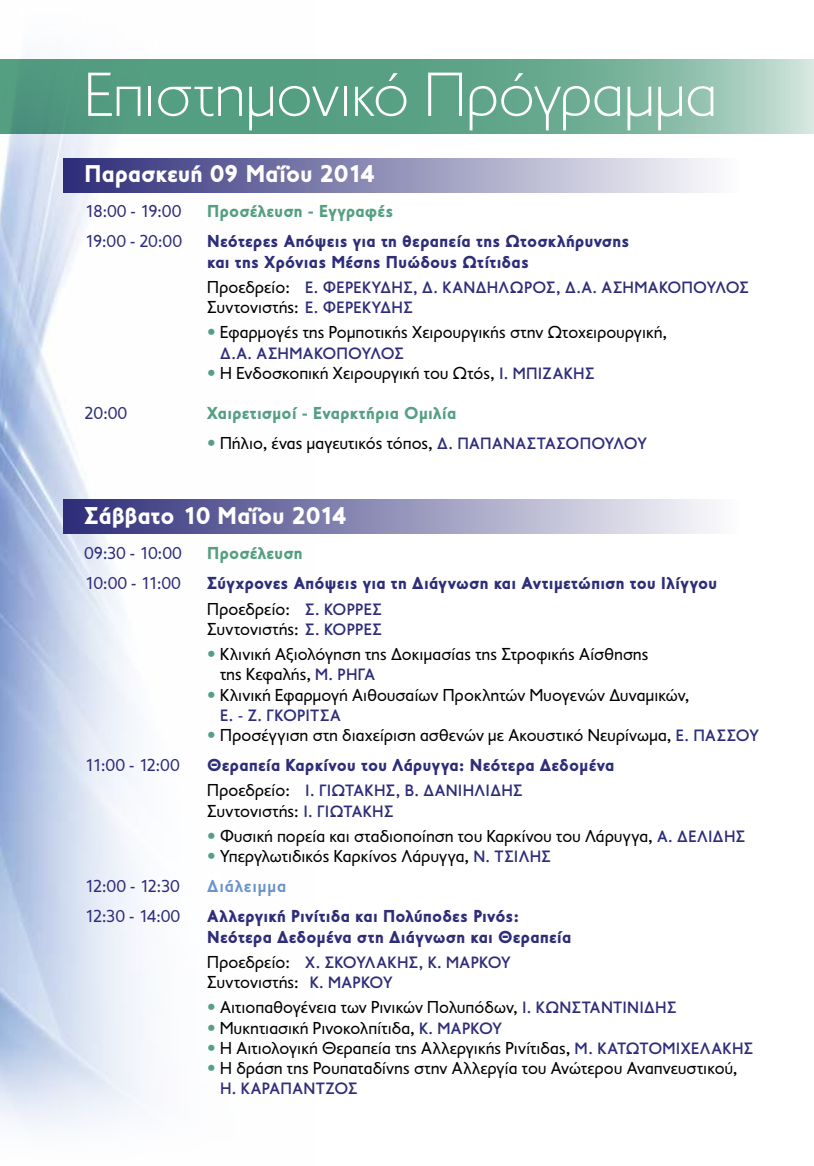
<style>
.page{position:relative;width:814px;height:1166px;background:#fff}
.page>*{position:absolute;margin:0;border:0;box-sizing:border-box;transform-origin:0 0}
.t1{font:100 63px "PF Transport";letter-spacing:-.005em;color:#fff}
.t2{font:900 24.5px "PF Transport";letter-spacing:.01em;color:#fff}
.t3{font:17.5px/20.3px "PF Transport";letter-spacing:.01em;color:#000}
.t4{font:900 17.5px/20.3px "PF Transport";letter-spacing:.02em;color:#2e2d79}
.t5{font:17.5px "PF Transport";letter-spacing:.01em;color:#2e2d79;scale:.95 1}
.t6{font:900 17.5px "PF Transport";letter-spacing:.015em;color:#559f82}
.t7{font:700 17.5px "PF Transport";letter-spacing:.05em;color:#6993cd}
.t8{font:500 16.62px "PF Transport";letter-spacing:.015em;color:#2e2d79}
.t9{font:500 16.62px "PF Transport";letter-spacing:-.01em;color:#2e2d79}
.s1{font-weight:400;font-size:17.5px;color:#000}
.s2{font-weight:500;font-size:16.62px;color:#2e2d79}
.s3{color:#559f82}
.s4{font-weight:400;color:#000}
.s5{font-weight:500;font-size:16.62px}
</style>
<div class="page">
<img style="left:1px;top:59px;width:336px;height:1070px">
<img style="left:0;top:59px;width:1px;height:1061px">
<svg style="left:0;top:60px;width:814px;height:74px;background:#6aaa91"></svg>
<div style="left:63px;top:158px;width:675px;height:35px;background:linear-gradient(to right,#2d2c78,#fdfdfd)"></div>
<div style="left:63px;top:499px;width:675px;height:34px;background:linear-gradient(to right,#2d2c78,#fdfdfd)"></div>
<h1 class="t1" style="left:85px;top:59px;width:634px">Επιστημονικό Πρόγραμμα</h1>
<h2 class="t2" style="left:85px;top:160px;width:291px">Παρασκευή 09 Μαΐου 2014</h2>
<p class="t5" style="left:85px;top:201px;width:103px">18:00 - 19:00</p>
<p class="t6" style="left:207px;top:201px;width:188px">Προσέλευση - Εγγραφές</p>
<p class="t5" style="left:85px;top:232px;width:104px">19:00 - 20:00</p>
<p class="t4" style="left:207px;top:231px;width:423px">Νεότερες Απόψεις για τη θεραπεία της Ωτοσκλήρυνσης και της Χρόνιας Μέσης Πυώδους Ωτίτιδας</p>
<p class="t8" style="left:207px;top:278px;width:543px"><span class="s1">Προεδρείο:</span> Ε. Φερεκυδης, Δ. Κανδηλωρος, Δ.Α. Ασημακοπουλος</p>
<p class="t3" style="left:207px;top:297px;width:207px">Συντονιστής: <span class="s2">Ε. Φερεκυδης</span></p>
<p class="t3" style="left:207px;top:322px;width:461px"><span class="s3">•</span> Εφαρμογές της Ρομποτικής Χειρουργικής στην Ωτοχειρουργική,</p>
<p class="t9" style="left:220px;top:343px;width:185px">Δ.Α. Ασημακοπουλος</p>
<p class="t3" style="left:207px;top:363px;width:389px"><span class="s3">•</span> Η Ενδοσκοπική Χειρουργική του Ωτός, <span class="s2">Ι. Μπιζακης</span></p>
<p class="t5" style="left:85px;top:403px;width:46px">20:00</p>
<p class="t6" style="left:207px;top:403px;width:250px">Χαιρετισμοί - Εναρκτήρια Ομιλία</p>
<p class="t3" style="left:207px;top:433px;width:263px"><span class="s3">•</span> Πήλιο, ένας μαγευτικός τόπος, <span class="s2">Δ. ΠΑΠΑΝΑΣ</span></p>
<p class="t8" style="left:536px;top:433px;width:22px">ΤΑΣΟΠΟ</p>
<p class="t8" style="left:605px;top:433px;width:21px">υΛΟΥ</p>
<h2 class="t2" style="left:85px;top:502px;width:263px">Σάββατο 10 Μαΐου 2014</h2>
<p class="t5" style="left:85px;top:543px;width:104px">09:30 - 10:00</p>
<p class="t6" style="left:207px;top:543px;width:97px">Προσέλευση</p>
<p class="t5" style="left:85px;top:573px;width:103px">10:00 - 11:00</p>
<p class="t4" style="left:207px;top:571px;width:511px;line-height:25.2px">Σύγχρονες Απόψεις για τη Διάγνωση και Αντιμετώπιση του Ιλίγγου<br><span class="s4">Προεδρείο:</span> <span class="s5">Σ . Κορρες</span></p>
<p class="t3" style="left:207px;top:619px;width:176px">Συντονιστής: <span class="s2">Σ . Κορρες</span></p>
<p class="t3" style="left:220px;top:644px;width:430px;text-indent:-13px"><span class="s3">•</span> Κλινική Αξιολόγηση της Δοκιμασίας της Στροφικής Αίσθησης της Κεφαλής, <span class="s2">Μ. Ρηγα</span></p>
<p class="t3" style="left:207px;top:684px;width:483px"><span class="s3">•</span> Κλινική Εφαρμογή Αιθουσαίων Προκλητών Μυογενών Δυναμικών,</p>
<p class="t8" style="left:220px;top:705px;width:122px">Ε. - Ζ. Γκοριτσα</p>
<p class="t3" style="left:207px;top:725px;width:553px"><span class="s3">•</span> Προσέγγιση στη διαχείριση ασθενών με Ακουστικό Νευρίνωμα, <span class="s2">Ε. Πασσου</span></p>
<p class="t5" style="left:85px;top:755px;width:101px">11:00 - 12:00</p>
<p class="t4" style="left:207px;top:755px;width:408px">Θεραπεία Καρκίνου του Λάρυγγα: Νεότερα Δεδομένα</p>
<p class="t8" style="left:207px;top:781px;width:317px"><span class="s1">Προεδρείο:</span> Ι. Γι ωτακης, Β. Δανι ηλιδης</p>
<p class="t3" style="left:207px;top:801px;width:188px">Συντονιστής: <span class="s2">Ι. Γι ωτακης</span></p>
<p class="t3" style="left:207px;top:826px;width:539px"><span class="s3">•</span> Φυσική πορεία και σταδιοποίηση του Καρκίνου του Λάρυγγα, <span class="s2">Α. Δελιδης</span></p>
<p class="t3" style="left:207px;top:846px;width:345px"><span class="s3">•</span> Υπεργλωτιδικός Καρκίνος Λάρυγγα, <span class="s2">Ν. Τσι λης</span></p>
<p class="t5" style="left:85px;top:876px;width:101px">12:00 - 12:30</p>
<p class="t7" style="left:207px;top:876px;width:80px">Διάλειμμα</p>
<p class="t5" style="left:85px;top:906px;width:102px">12:30 - 14:00</p>
<p class="t4" style="left:207px;top:906px;width:365px">Αλλεργική Ρινίτιδα και Πολύποδες Ρινός:<br>Νεότερα Δεδομένα στη Διάγνωση και Θεραπεία</p>
<p class="t8" style="left:207px;top:952px;width:305px"><span class="s1">Προεδρείο:</span> Χ. Σκουλακης, Κ. Μαρκου</p>
<p class="t3" style="left:207px;top:972px;width:187px">Συντονιστής: <span class="s2">Κ. Μαρκου</span></p>
<p class="t3" style="left:207px;top:997px;width:471px"><span class="s3">•</span> Αιτιοπαθογένεια των Ρινικών Πολυπόδων, <span class="s2">Ι. Κωνσταντι νιδης</span></p>
<p class="t3" style="left:207px;top:1017px;width:296px"><span class="s3">•</span> Μυκητιασική Ρινοκολπίτιδα, <span class="s2">Κ. Μαρκου</span></p>
<p class="t3" style="left:207px;top:1038px;width:547px"><span class="s3">•</span> H Αιτιολογική Θεραπεία της Αλλεργικής Ρινίτιδας, <span class="s2">M. Κατωτομιχελακης</span></p>
<p class="t3" style="left:207px;top:1058px;width:531px"><span class="s3">•</span> H δράση της Ρουπαταδίνης στην Αλλεργία του Ανώτερου Αναπνευστικού,</p>
<p class="t8" style="left:220px;top:1079px;width:139px">Η. Καραπαντζος</p>
</div>
